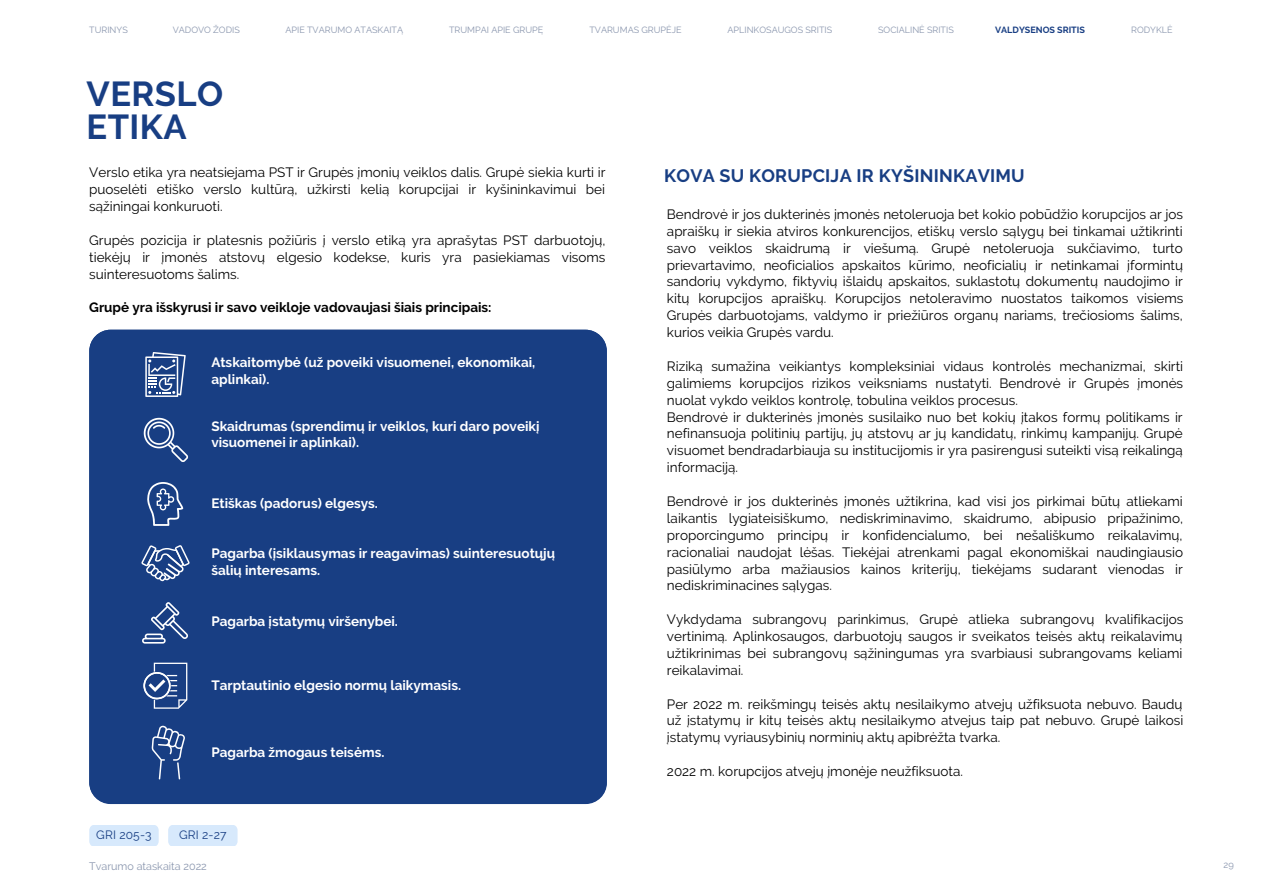
<style>
.page{position:relative;width:1263px;height:894px;background:#fff}
.page>*{position:absolute;margin:0;border:0;box-sizing:border-box;transform-origin:0 0}
.t1{font:700 34.5px/33.8px "Raleway";letter-spacing:.015em;color:#183e83}
.t2{font:700 18px "Raleway";letter-spacing:.015em;color:#183e83}
.t3{font:13.5px/16.8px "Raleway";color:#000;text-align:justify}
.t4{font:700 13.5px/16.8px "Raleway";color:#fff}
.t5{font:700 13.5px "Raleway";color:#000}
.t6{font:12px "Raleway";letter-spacing:.015em;color:#183e83}
.t7{font:10.8px "Raleway";color:#8a96ae}
.t8{font:9.3px "Raleway";color:#8a96ae}
.t9{font:9px "Raleway";color:#8a96ae}
.t10{font:700 9px "Raleway";color:#183e83}
</style>
<div class="page">
<svg style="left:89px;top:825px;width:70px;height:20px"></svg>
<svg style="left:168px;top:825px;width:70px;height:20px"></svg>
<div style="left:89px;top:329px;width:518px;height:474px;background:#183e83"></div>
<svg style="left:145px;top:352px;width:41px;height:45px"></svg>
<svg style="left:144px;top:417px;width:44px;height:45px;background:#44639a"></svg>
<svg style="left:147px;top:482px;width:36px;height:43px;background:#49669d"></svg>
<svg style="left:141px;top:545px;width:49px;height:36px;background:#536fa2"></svg>
<svg style="left:141px;top:602px;width:49px;height:41px;background:#416099"></svg>
<svg style="left:143px;top:662px;width:44px;height:46px;background:#46659c"></svg>
<svg style="left:152px;top:725px;width:33px;height:54px;background:#416099"></svg>
<p class="t9" style="left:89px;top:25px;width:40px">TURINYS</p>
<p class="t9" style="left:173px;top:25px;width:69px">VADOVO ŽODIS</p>
<p class="t9" style="left:285px;top:25px;width:119px">APIE TVARUMO ATASKAITĄ</p>
<p class="t9" style="left:449px;top:25px;width:96px">TRUMPAI APIE GRUPĘ</p>
<p class="t9" style="left:589px;top:25px;width:94px">TVARUMAS GRUPĖJE</p>
<p class="t9" style="left:727px;top:25px;width:106px">APLINKOSAUGOS SRITIS</p>
<p class="t9" style="left:878px;top:25px;width:77px">SOCIALINĖ SRITIS</p>
<p class="t10" style="left:995px;top:25px;width:91px">VALDYSENOS SRITIS</p>
<p class="t9" style="left:1131px;top:25px;width:43px">RODYKLĖ</p>
<h1 class="t1" style="left:87px;top:76px;width:138px">VERSLO<br>ETIKA</h1>
<p class="t3" style="left:89px;top:164px;width:518px">Verslo etika yra neatsiejama PST ir Grupės įmonių veiklos dalis. Grupė siekia kurti ir puoselėti etiško verslo kultūrą, užkirsti kelią korupcijai ir kyšininkavimui bei sąžiningai konkuruoti.</p>
<p class="t3" style="left:89px;top:232px;width:518px">Grupės pozicija ir platesnis požiūris į verslo etiką yra aprašytas PST darbuotojų, tiekėjų ir įmonės atstovų elgesio kodekse, kuris yra pasiekiamas visoms suinteresuotoms šalims.</p>
<p class="t5" style="left:89px;top:299px;width:404px">Grupė yra išskyrusi ir savo veikloje vadovaujasi šiais principais:</p>
<p class="t4" style="left:211px;top:354px;width:325px">Atskaitomybė (už poveiki visuomenei, ekonomikai, aplinkai).</p>
<p class="t4" style="left:211px;top:417px;width:327px">Skaidrumas (sprendimų ir veiklos, kuri daro poveikį visuomenei ir aplinkai).</p>
<p class="t4" style="left:211px;top:494px;width:168px">Etiškas (padorus) elgesys.</p>
<p class="t4" style="left:211px;top:544px;width:340px">Pagarba (įsiklausymas ir reagavimas) suinteresuotųjų šalių interesams.</p>
<p class="t4" style="left:211px;top:612px;width:188px">Pagarba įstatymų viršenybei.</p>
<p class="t4" style="left:211px;top:676px;width:251px">Tarptautinio elgesio normų laikymasis.</p>
<p class="t6" style="left:96px;top:827px;width:57px">GRI 205-3</p>
<p class="t4" style="left:211px;top:743px;width:175px">Pagarba žmogaus teisėms.</p>
<p class="t6" style="left:179px;top:827px;width:49px">GRI 2-27</p>
<h2 class="t2" style="left:664px;top:165px;width:362px">KOVA SU KORUPCIJA IR KYŠININKAVIMU</h2>
<p class="t3" style="left:667px;top:206px;width:518px">Bendrovė ir jos dukterinės į monės netoleruoja bet kokio pobūdžio korupcijos ar jos apraiškų ir siekia atviros konkurencijos, etiškų verslo sąlygų bei tinkamai užtikrinti savo veiklos skaidrumą</p>
<p class="t3" style="left:667px;top:239px;width:518px;text-align:left;text-indent:316px">netoleruoja sukčiavimo, turto prievartavimo, neoficialios apskaitos kūrimo, neoficialių ir netinkamai įformintų sandorių vykdymo, fiktyvių išlaidų apskaitos, suklastotų dokumentų naudojimo ir kitų korupcijos apraiškų. Korupcijos netoleravimo nuostatos taikomos visiems Grupės darbuotojams, valdymo ir priežiūros organų nariams, trečiosioms šalims, kurios veikia Grupės vardu.</p>
<p class="t3" style="left:667px;top:357px;width:518px;text-align:left">Riziką sumažina veikiantys kompleksiniai vidaus kontrolės mechanizmai, skirti galimiems korupcijos rizikos veiksniams nustatyti. Bendrovė ir Grupės į monės nuolat vykdo veiklos kontrolę, tobulina veiklos procesus.<br>Bendrovė ir dukterinės į monės susilaiko nuo bet kokių įtakos formų politikams ir nefinansuoja politinių partijų, jų atstovų ar jų kandidatų, rinkimų kampanijų. Grupė visuomet bendradarbiauja su institucijomis ir yra pasirengusi suteikti visą reikalingą informaciją.</p>
<p class="t3" style="left:667px;top:492px;width:518px">Bendrovė ir jos dukterinės į monės užtikrina, kad visi jos pirkimai būtų atliekami laikantis lygiateisiškumo, nediskriminavimo, skaidrumo, abipusio pripažinimo, proporcingumo principų</p>
<p class="t3" style="left:843px;top:239px;width:124px">ir viešumą. Grupė</p>
<p class="t3" style="left:667px;top:526px;width:518px;text-indent:175px">ir konfidencialumo, bei nešališkumo reikalavimų, racionaliai naudojat lėšas. Tiekėjai atrenkami pagal ekonomiškai naudingiausio pasiūlymo arba mažiausios kainos kriterijų, tiekėjams sudarant vienodas ir nediskriminacines sąlygas.</p>
<p class="t3" style="left:667px;top:610px;width:518px;text-align:left">Vykdydama subrangovų parinkimus, Grupė atlieka subrangovų kvalifikacijos vertinimą. Aplinkosaugos, darbuotojų saugos ir sveikatos teisės aktų reikalavimų užtikrinimas bei subrangovų sąžiningumas yra svarbiausi subrangovams keliami reikalavimai.</p>
<p class="t3" style="left:667px;top:695px;width:518px">Per 2022 m. reikšmingų teisės aktų nesilaikymo atvejų užfiksuota nebuvo. Baudų už įstatymų ir kitų teisės aktų nesilaikymo atvejus taip pat nebuvo. Grupė laikosi įstatymų vyriausybinių norminių aktų apibrėžta tvarka.</p>
<p class="t3" style="left:667px;top:762px;width:297px">2022 m. korupcijos atvejų įmonėje neužfiksuota.</p>
<p class="t7" style="left:89px;top:859px;width:119px">Tvarumo ataskaita 2022</p>
<p class="t8" style="left:1224px;top:859px;width:12px">29</p>
</div>
